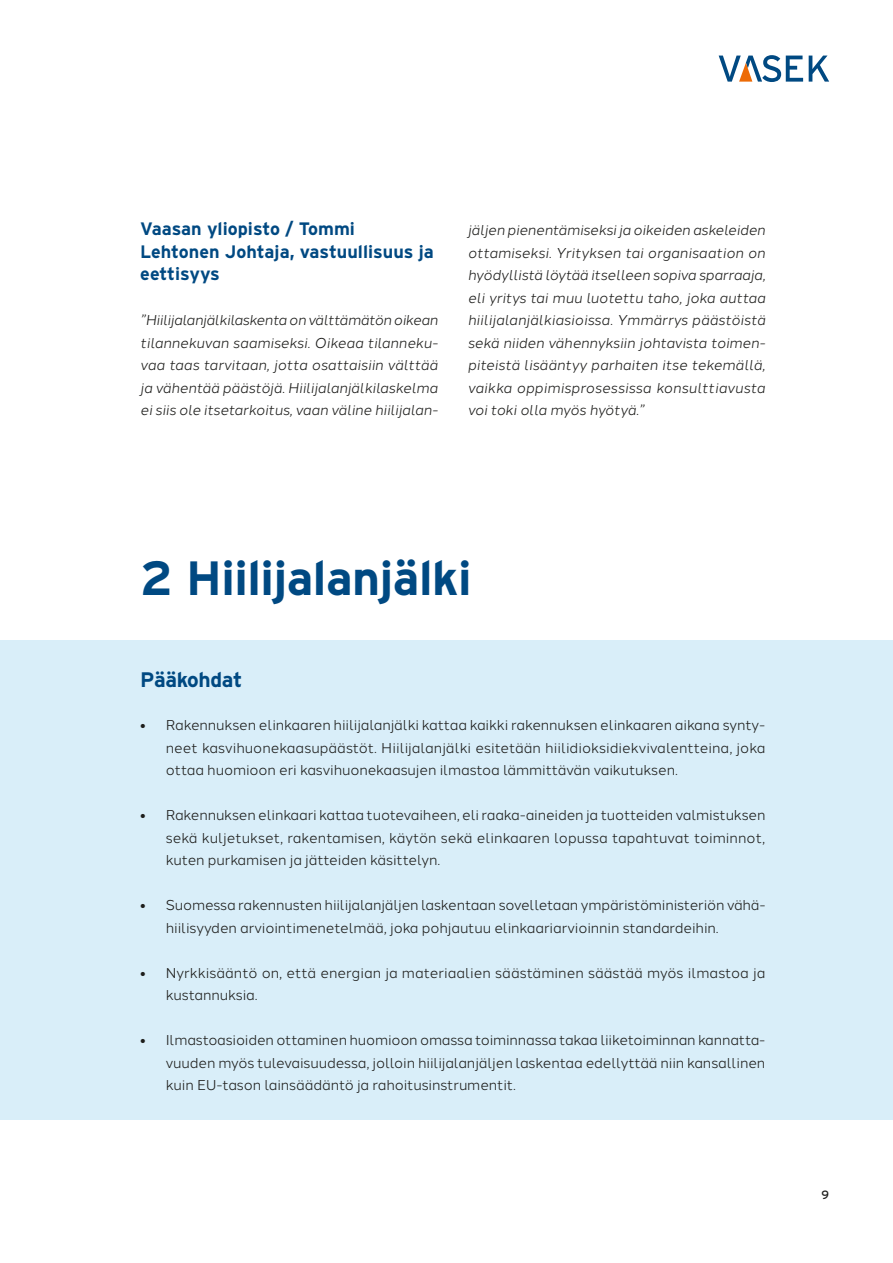
<style>
.page{position:relative;width:893px;height:1263px;background:#fff}
.page>*{position:absolute;margin:0;border:0;box-sizing:border-box;transform-origin:0 0}
.t1{font:700 48px "Interstate";letter-spacing:-.01em;color:#004982}
.t2{font:700 21px "Interstate";letter-spacing:-.02em;color:#004982}
.t3{font:700 18px/22.5px "Interstate";color:#004982}
.t4{font:14.25px/22.5px "Halcom";letter-spacing:-.01em;color:#1d1d1b;text-align:justify}
.t5{font:italic 14.25px/22.5px "Halcom";letter-spacing:-.01em;color:#1d1d1b;text-align:justify}
.t6{font:12px "Interstate";color:#1d1d1b}
.s1{font-weight:900}
</style>
<div class="page">
<svg style="left:809px;top:56px;width:20px;height:26px"></svg>
<svg style="left:719px;top:55px;width:84px;height:27px"></svg>
<div style="left:0;top:640px;width:893px;height:480px;background:#d9eef9"></div>
<p class="t3" style="left:140px;top:217px;width:295px">Vaasan yliopisto / Tommi<br>Lehtonen Johtaja, vastuullisuus ja eettisyys</p>
<p class="t5" style="left:140px;top:307px;width:299px">”Hiilijalanjälkilaskenta on välttämätön oikean tilannekuvan saamiseksi. Oikeaa tilanneku&shy;vaa taas tarvitaan, jotta osattaisiin välttää ja vähentää päästöjä. Hiilijalanjälkilaskelma ei siis ole itsetarkoitus, vaan väline hiilijalan-</p>
<p class="t5" style="left:468px;top:217px;width:299px">jäljen pienentämiseksi ja oikeiden askeleiden ottamiseksi. Yrityksen tai organisaation on hyödyllistä löytää itselleen sopiva sparraaja, eli yritys tai muu luotettu taho, joka auttaa hiilijalanjälkiasioissa. Ymmärrys päästöistä sekä niiden vähennyksiin johtavista toimen&shy;piteistä lisääntyy parhaiten itse tekemällä, vaikka oppimisprosessissa konsulttiavusta voi toki olla myös hyötyä.”</p>
<h1 class="t1" style="left:140px;top:551px;width:333px">2 Hiilijalanjälki</h1>
<h2 class="t2" style="left:140px;top:667px;width:103px">Pääkohdat</h2>
<p class="t4" style="left:166px;top:712px;width:601px;text-indent:-26px"><span class="s1">•</span> Rakennuksen elinkaaren hiilijalanjälki kattaa kaikki rakennuksen elinkaaren aikana synty&shy;neet kasvihuonekaasupäästöt. Hiilijalanjälki esitetään hiilidioksidiekvivalentteina, joka ottaa huomioon eri kasvihuonekaasujen ilmastoa lämmittävän vaikutuksen.</p>
<p class="t4" style="left:166px;top:802px;width:601px;text-indent:-26px"><span class="s1">•</span> Rakennuksen elinkaari kattaa tuotevaiheen, eli raaka-aineiden ja tuotteiden valmistuksen sekä kuljetukset, rakentamisen, käytön sekä elinkaaren lopussa tapahtuvat toiminnot, kuten purkamisen ja jätteiden käsittelyn.</p>
<p class="t4" style="left:166px;top:892px;width:601px;text-indent:-26px"><span class="s1">•</span> Suomessa rakennusten hiilijalanjäljen laskentaan sovelletaan ympäristöministeriön vähä&shy;hiilisyyden arviointimenetelmää, joka pohjautuu elinkaariarvioinnin standardeihin.</p>
<p class="t4" style="left:166px;top:960px;width:601px;text-indent:-26px"><span class="s1">•</span> Nyrkkisääntö on, että energian ja materiaalien säästäminen säästää myös ilmastoa ja kustannuksia.</p>
<p class="t4" style="left:166px;top:1027px;width:601px;text-indent:-26px"><span class="s1">•</span> Ilmastoasioiden ottaminen huomioon omassa toiminnassa takaa liiketoiminnan kannatta&shy;vuuden myös tulevaisuudessa, jolloin hiilijalanjäljen laskentaa edellyttää niin kansallinen kuin EU-tason lainsäädäntö ja rahoitusinstrumentit.</p>
<p class="t6" style="left:822px;top:1188px;width:9px">9</p>
</div>
